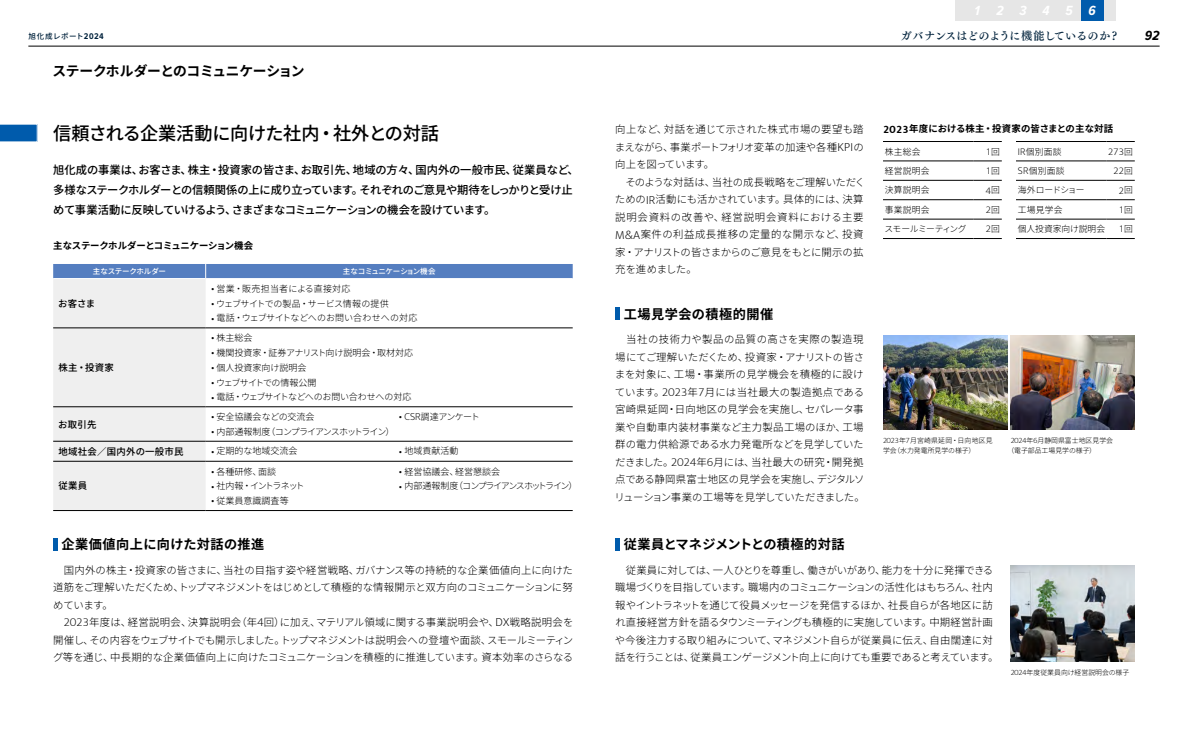
<style>
.page{position:relative;width:1188px;height:745px;background:#fff}
.page>*{position:absolute;margin:0;border:0;box-sizing:border-box;transform-origin:0 0}
.t1{font:500 18.12px "Noto Sans JP";letter-spacing:-.02em;color:#000}
.t2{font:700 13.75px "Noto Sans JP";letter-spacing:-.025em;color:#000}
.t3{font:italic 700 13.75px "Proxima Nova Cond";letter-spacing:1.155em;color:#fff}
.t4{font:italic 700 13.75px "Proxima Nova Cond";color:#000}
.t5{font:700 13.12px "Noto Sans JP";letter-spacing:.04em;color:#000}
.t6{font:700 13.12px "Noto Sans JP";letter-spacing:.02em;color:#000}
.t7{font:500 11.25px/20px "Noto Sans JP";letter-spacing:-.03em;color:#000}
.t8{font:11.25px "Tsuku Min Pro B";letter-spacing:-.03em;color:#00223c}
.t9{font:300 10.38px/17.5px "Noto Sans JP";letter-spacing:-.005em;color:#000;text-align:justify}
.t10{font:300 10.38px/17.5px "Noto Sans JP";letter-spacing:.025em;color:#000}
.t11{font:300 10.38px/17.5px "Noto Sans JP";letter-spacing:-.035em;color:#000}
.t12{font:200 10.38px "Mukta";color:#000}
.t13{font:500 9.38px "Noto Sans JP";letter-spacing:.03em;color:#000}
.t14{font:700 9.38px "Noto Sans JP";letter-spacing:.015em;color:#000}
.t15{font:700 9.38px "Noto Sans JP";letter-spacing:-.015em;color:#000}
.t16{font:300 9px "Noto Sans JP";color:#000}
.t17{font:300 9px "Noto Sans JP";letter-spacing:-.135em;color:#000}
.t18{font:300 9px "Noto Sans JP";letter-spacing:-.03em;color:#000}
.t19{font:300 9px "Noto Sans JP";letter-spacing:-.1em;color:#000}
.t20{font:300 9px "Noto Sans JP";letter-spacing:-.02em;color:#000}
.t21{font:300 9px "Noto Sans JP";letter-spacing:.03em;color:#000}
.t22{font:300 9px "Noto Sans JP";letter-spacing:-.07em;color:#000}
.t23{font:300 9px "Noto Sans JP";letter-spacing:-.065em;color:#000}
.t24{font:300 8.75px "Noto Sans JP";letter-spacing:.03em;color:#000}
.t25{font:300 8.75px "Noto Sans JP";letter-spacing:-.055em;color:#000}
.t26{font:300 8.75px "Noto Sans JP";color:#000}
.t27{font:300 8.75px "Noto Sans JP";letter-spacing:-.07em;color:#000}
.t28{font:500 7.5px "Noto Sans JP";letter-spacing:-.035em;color:#fff}
.t29{font:500 7.5px "Noto Sans JP";letter-spacing:.065em;color:#00223c}
.t30{font:300 6.88px/10px "Noto Sans JP";color:#000}
.s1{font-family:"Proxima Nova Cond";font-weight:700;font-size:8.62px}
.s2{font-family:"Mukta";font-weight:200;font-size:10.62px}
.s3{font-family:"Mukta";font-weight:200;font-size:12.25px}
.s4{font-family:"Mukta";font-size:11.25px}
.s5{font-family:"Noto Sans JP";font-weight:300;font-size:8.75px}
.s6{font-family:"Mukta";font-weight:200;font-size:10.38px}
.s7{font-family:"Mukta";font-weight:200;font-size:8.12px}
</style>
<div class="page">
<div style="left:53px;top:279px;width:153px;height:231px;background:#efefef"></div>
<hr style="left:53px;top:327px;width:153px;height:1px;background:#000">
<hr style="left:53px;top:406px;width:153px;height:1px;background:#000">
<hr style="left:53px;top:440px;width:153px;height:1px;background:#000">
<hr style="left:53px;top:460px;width:153px;height:1px;background:#000">
<hr style="left:53px;top:510px;width:153px;height:1px;background:#000">
<hr style="left:206px;top:327px;width:366px;height:1px;background:#000">
<hr style="left:206px;top:406px;width:366px;height:1px;background:#000">
<hr style="left:206px;top:440px;width:366px;height:1px;background:#000">
<hr style="left:206px;top:460px;width:366px;height:1px;background:#000">
<hr style="left:206px;top:510px;width:366px;height:1px;background:#000">
<div style="left:53px;top:264px;width:519px;height:14px;background:#557ec0"></div>
<hr style="left:53px;top:538px;width:4px;height:12px;background:#005bac">
<svg style="left:0;top:124px;width:37px;height:18px"></svg>
<hr style="left:615px;top:307px;width:4px;height:12px;background:#005bac">
<img style="left:1010px;top:565px;width:124px;height:96px">
<img style="left:883px;top:335px;width:123px;height:94px">
<img style="left:1010px;top:335px;width:124px;height:94px">
<svg style="left:883px;top:141px;width:251px;height:98px"></svg>
<hr style="left:615px;top:538px;width:4px;height:12px;background:#005bac">
<hr style="left:28px;top:46px;width:1131px;height:1px;background:#000">
<div style="left:989px;top:0;width:22px;height:20px;background:#e6e6e6"></div>
<div style="left:1011px;top:0;width:23px;height:20px;background:#e6e6e6"></div>
<div style="left:1034px;top:0;width:23px;height:20px;background:#e6e6e6"></div>
<div style="left:1057px;top:0;width:23px;height:20px;background:#e6e6e6"></div>
<div style="left:1080px;top:0;width:23px;height:20px;background:#005bac"></div>
<div style="left:966px;top:0;width:23px;height:20px;background:#e6e6e6"></div>
<div style="left:954px;top:0;width:12px;height:20px;background:#e6e6e6"></div>
<div style="left:1103px;top:0;width:12px;height:20px;background:#e6e6e6"></div>
<h2 class="t3" style="left:974px;top:1px;width:123px">123456</h2>
<p class="t29" style="left:28px;top:32px;width:77px">旭化成レポート<span class="s1">2024</span></p>
<p class="t8" style="left:900px;top:27px;width:218px">ガバナンスはどのように機能しているのか?</p>
<h2 class="t4" style="left:1144px;top:26px;width:16px">92</h2>
<h2 class="t2" style="left:53px;top:64px;width:253px">ステークホルダーとのコミュニケーション</h2>
<h1 class="t1" style="left:53px;top:123px;width:387px">信頼される企業活動に向けた社内・社外との対話</h1>
<p class="t7" style="left:53px;top:159px;width:527px">旭化成の事業は、お客さま、株主・投資家の皆さま、お取引先、地域の方々、国内外の一般市民、従業員など、多様なステークホルダーとの信頼関係の上に成り立っています。それぞれのご意見や期待をしっかりと受け止めて事業活動に反映していけるよう、さまざまなコミュニケーションの機会を設けています。</p>
<p class="t15" style="left:53px;top:240px;width:201px">主なステークホルダーとコミュニケーション機会</p>
<p class="t28" style="left:93px;top:267px;width:75px">主なステークホルダー</p>
<p class="t28" style="left:343px;top:267px;width:94px">主なコミュニケーション機会</p>
<p class="t13" style="left:58px;top:298px;width:38px">お客さま</p>
<p class="t21" style="left:211px;top:283px;width:141px"><span class="s2">•</span> 営業・販売担当者による直接対応</p>
<p class="t20" style="left:211px;top:298px;width:179px"><span class="s2">•</span> ウェブサイトでの製品・サービス情報の提供</p>
<p class="t16" style="left:211px;top:313px;width:208px"><span class="s2">•</span> 電話・ウェブサイトなどへのお問い合わせへの対応</p>
<p class="t13" style="left:58px;top:362px;width:57px">株主・投資家</p>
<p class="t13" style="left:58px;top:418px;width:40px">お取引先</p>
<p class="t16" style="left:211px;top:332px;width:43px"><span class="s2">•</span> 株主総会</p>
<p class="t16" style="left:211px;top:347px;width:204px"><span class="s2">•</span> 機関投資家・証券アナリスト向け説明会・取材対応</p>
<p class="t16" style="left:211px;top:362px;width:97px"><span class="s2">•</span> 個人投資家向け説明会</p>
<p class="t22" style="left:211px;top:377px;width:107px"><span class="s2">•</span> ウェブサイトでの情報公開</p>
<p class="t18" style="left:211px;top:392px;width:202px"><span class="s2">•</span> 電話・ウェブサイトなどへのお問い合わせへの対応</p>
<p class="t16" style="left:211px;top:411px;width:105px"><span class="s2">•</span> 安全協議会などの交流会</p>
<p class="t23" style="left:399px;top:411px;width:82px"><span class="s2">• CSR</span>調達アンケート</p>
<p class="t19" style="left:211px;top:426px;width:185px"><span class="s2">•</span> 内部通報制度（コンプライアンスホットライン）</p>
<p class="t13" style="left:58px;top:446px;width:126px">地域社会／国内外の一般市民</p>
<p class="t16" style="left:211px;top:446px;width:88px"><span class="s2">•</span> 定期的な地域交流会</p>
<p class="t16" style="left:399px;top:446px;width:61px"><span class="s2">•</span> 地域貢献活動</p>
<p class="t13" style="left:58px;top:480px;width:30px">従業員</p>
<p class="t16" style="left:211px;top:466px;width:67px"><span class="s2">•</span> 各種研修、面談</p>
<p class="t16" style="left:399px;top:466px;width:103px"><span class="s2">•</span> 経営協議会、経営懇談会</p>
<p class="t17" style="left:211px;top:480px;width:95px"><span class="s2">•</span> 社内報・イントラネット</p>
<p class="t17" style="left:399px;top:480px;width:180px"><span class="s2">•</span> 内部通報制度（コンプライアンスホットライン）</p>
<p class="t16" style="left:211px;top:495px;width:79px"><span class="s2">•</span> 従業員意識調査等</p>
<p class="t5" style="left:62px;top:536px;width:204px">企業価値向上に向けた対話の推進</p>
<p class="t9" style="left:53px;top:561px;width:521px">　国内外の株主・投資家の皆さまに、当社の目指す姿や経営戦略、ガバナンス等の持続的な企業価値向上に向けた道筋をご理解いただくため、トップマネジメントをはじめとして積極的な情報開示と双方向のコミュニケーションに努めています。</p>
<p class="t9" style="left:53px;top:613px;width:521px;text-indent:11px"><span class="s3">2023</span>年度は、経営説明会、決算説明会（年<span class="s3">4</span>回）に加え、マテリアル領域に関する事業説明会や、<span class="s3">DX</span>戦略説明会を開催し、その内容をウェブサイトでも開示しました。トップマネジメントは説明会への登壇や面談、スモールミーティング等を通じ、中長期的な企業価値向上に向けたコミュニケーションを積極的に推進しています。資本効率のさらなる</p>
<p class="t9" style="left:614px;top:121px;width:252px;text-align:left">向上など、対話を通じて示された株式市場の要望も踏まえながら、事業ポートフォリオ変革の加速や各種<span class="s3">KPI</span>の向上を図っています。<br>　そのような対話は、当社の成長戦略をご理解いただくための<span class="s3">IR</span>活動にも活かされています。具体的には、決算説明会資料の改善や、経営説明会資料における主要<br><span class="s3">M&amp;A</span>案件の利益成長推移の定量的な開示など、投資家・アナリストの皆さまからのご意見をもとに開示の拡充を進めました。</p>
<p class="t5" style="left:623px;top:306px;width:151px">工場見学会の積極的開催</p>
<p class="t10" style="left:614px;top:330px;width:252px">　当社の技術力や製品の品質の高さを実際の製造現場にてご理解いただくため、投資家・アナリストの皆さまを対象に、工場・事業所の見学機会を積極的に設けています。<span class="s3">2023</span>年<span class="s3">7</span>月には当社最大の製造拠点である宮崎県延岡・日向地区の見学会を実施し、セパレータ事業や自動車内装材事業など主力製品工場のほか、工場群の電力供給源である水力発電所などを見学していただきました。<span class="s3">2024</span>年<span class="s3">6</span>月には、当社最大の研究・開発拠点である静岡県富士地区の見学会を実施し、デジタルソリューション事業の工場等を見学していただきました。</p>
<p class="t14" style="left:882px;top:124px;width:232px"><span class="s4">2023</span>年度における株主・投資家の皆さまとの主な対話</p>
<p class="t24" style="left:884px;top:146px;width:37px">株主総会</p>
<p class="t12" style="left:985px;top:143px;width:16px">1<span class="s5">回</span></p>
<p class="t24" style="left:1017px;top:146px;width:45px"><span class="s6">IR</span>個別面談</p>
<p class="t12" style="left:1107px;top:143px;width:26px">273<span class="s5">回</span></p>
<p class="t24" style="left:884px;top:166px;width:46px">経営説明会</p>
<p class="t12" style="left:985px;top:162px;width:16px">1<span class="s5">回</span></p>
<p class="t24" style="left:1017px;top:166px;width:48px"><span class="s6">SR</span>個別面談</p>
<p class="t12" style="left:1113px;top:162px;width:21px">22<span class="s5">回</span></p>
<p class="t24" style="left:884px;top:185px;width:46px">決算説明会</p>
<p class="t12" style="left:985px;top:182px;width:16px">4<span class="s5">回</span></p>
<p class="t27" style="left:1017px;top:185px;width:68px">海外ロードショー</p>
<p class="t12" style="left:1118px;top:182px;width:16px">2<span class="s5">回</span></p>
<p class="t24" style="left:884px;top:204px;width:46px">事業説明会</p>
<p class="t12" style="left:985px;top:201px;width:16px">2<span class="s5">回</span></p>
<p class="t24" style="left:1017px;top:204px;width:46px">工場見学会</p>
<p class="t12" style="left:1118px;top:201px;width:16px">1<span class="s5">回</span></p>
<p class="t25" style="left:884px;top:224px;width:84px">スモールミーティング</p>
<p class="t12" style="left:985px;top:220px;width:16px">2<span class="s5">回</span></p>
<p class="t26" style="left:1017px;top:224px;width:89px">個人投資家向け説明会</p>
<p class="t12" style="left:1118px;top:220px;width:16px">1<span class="s5">回</span></p>
<p class="t30" style="left:882px;top:435px;width:111px"><span class="s7">2023</span>年<span class="s7">7</span>月宮崎県延岡・日向地区見学会（水力発電所見学の様子）</p>
<p class="t30" style="left:1007px;top:435px;width:107px;text-indent:3px"><span class="s7">2024</span>年<span class="s7">6</span>月静岡県富士地区見学会（電子部品工場見学の様子）</p>
<p class="t6" style="left:623px;top:536px;width:222px">従業員とマネジメントとの積極的対話</p>
<p class="t11" style="left:614px;top:561px;width:385px">　従業員に対しては、一人ひとりを尊重し、働きがいがあり、能力を十分に発揮できる職場づくりを目指しています。職場内のコミュニケーションの活性化はもちろん、社内報やイントラネットを通じて役員メッセージを発信するほか、社長自らが各地区に訪れ直接経営方針を語るタウンミーティングも積極的に実施しています。中期経営計画や今後注力する取り組みについて、マネジメント自らが従業員に伝え、自由闊達に対話を行うことは、従業員エンゲージメント向上に向けても重要であると考えています。</p>
<p class="t30" style="left:1010px;top:667px;width:120px"><span class="s7">2024</span>年度従業員向け経営説明会の様子</p>
</div>
